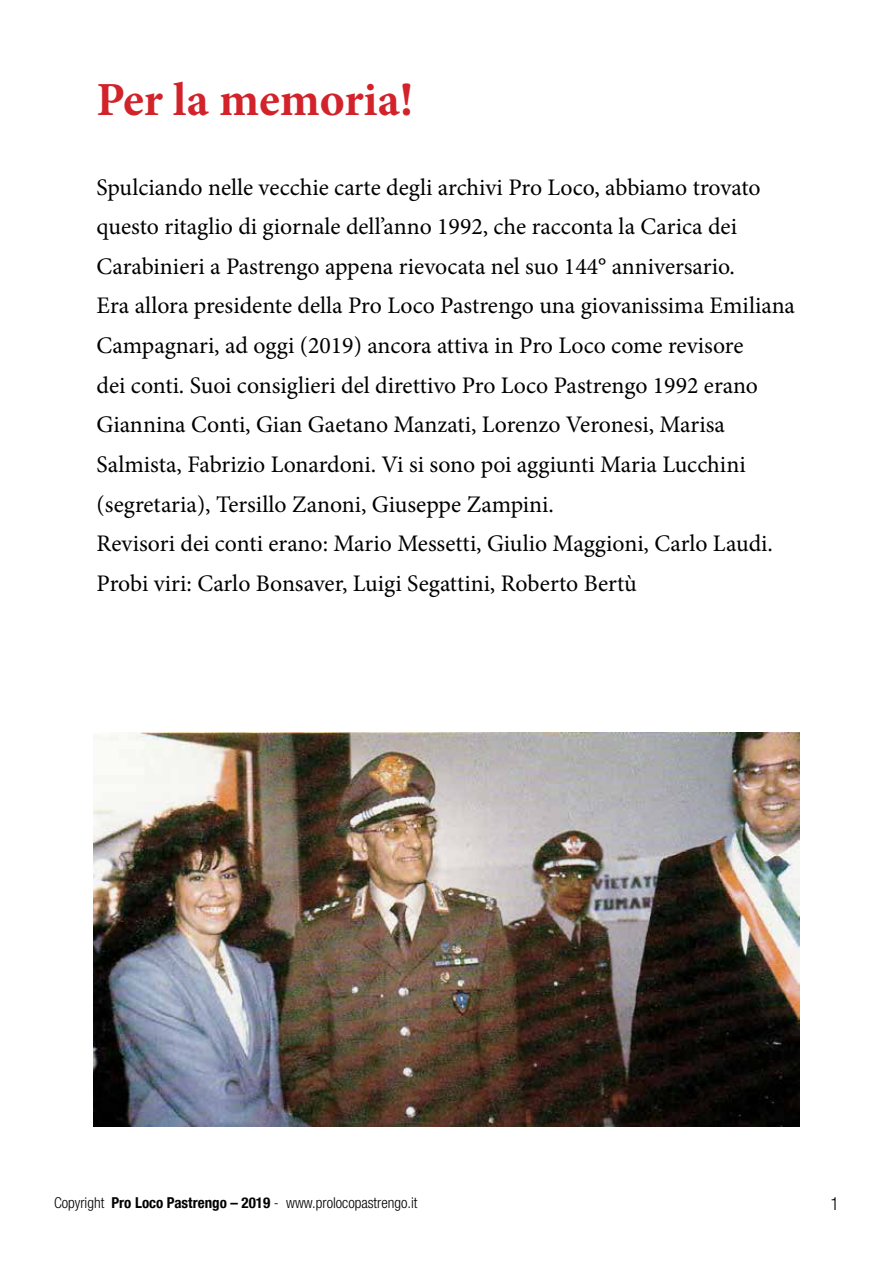
<style>
.page{position:relative;width:893px;height:1263px;background:#fff}
.page>*{position:absolute;margin:0;border:0;box-sizing:border-box;transform-origin:0 0}
.t1{font:700 47.55px "Minion Pro";color:#d2232a}
.t2{font:23.7px/39.6px "Minion Pro";color:#000}
.t3{font:300 condensed 18px "Helvetica Neue LT Com";color:#000}
.t4{font:300 condensed 15px "Helvetica Neue LT Com";color:#000}
.s1{font-weight:700}
</style>
<div class="page">
<img style="left:93px;top:732px;width:707px;height:394px">
<h1 class="t1" style="left:97px;top:67px;width:318px">Per la memoria!</h1>
<p class="t2" style="left:97px;top:167px;width:700px">Spulciando nelle vecchie carte degli archivi Pro Loco, abbiamo trovato questo ritaglio di giornale dell’anno 1992, che racconta la Carica dei Carabinieri a Pastrengo appena rievocata nel suo 144° anniversario.<br>Era allora presidente della Pro Loco Pastrengo una giovanissima Emiliana Campagnari, ad oggi (2019) ancora attiva in Pro Loco come revisore<br>dei conti. Suoi consiglieri del direttivo Pro Loco Pastrengo 1992 erano Giannina Conti, Gian Gaetano Manzati, Lorenzo Veronesi, Marisa Salmista, Fabrizio Lonardoni. Vi si sono poi aggiunti Maria Lucchini (segretaria), Tersillo Zanoni, Giuseppe Zampini.<br>Revisori dei conti erano: Mario Messetti, Giulio Maggioni, Carlo Laudi.<br>Probi viri: Carlo Bonsaver, Luigi Segattini, Roberto Bertù</p>
<p class="t4" style="left:54px;top:1194px;width:365px">Copyright <span class="s1">Pro Loco Pastrengo – 2019</span> - www.prolocopastrengo.it</p>
<p class="t3" style="left:830px;top:1193px;width:10px">1</p>
</div>
